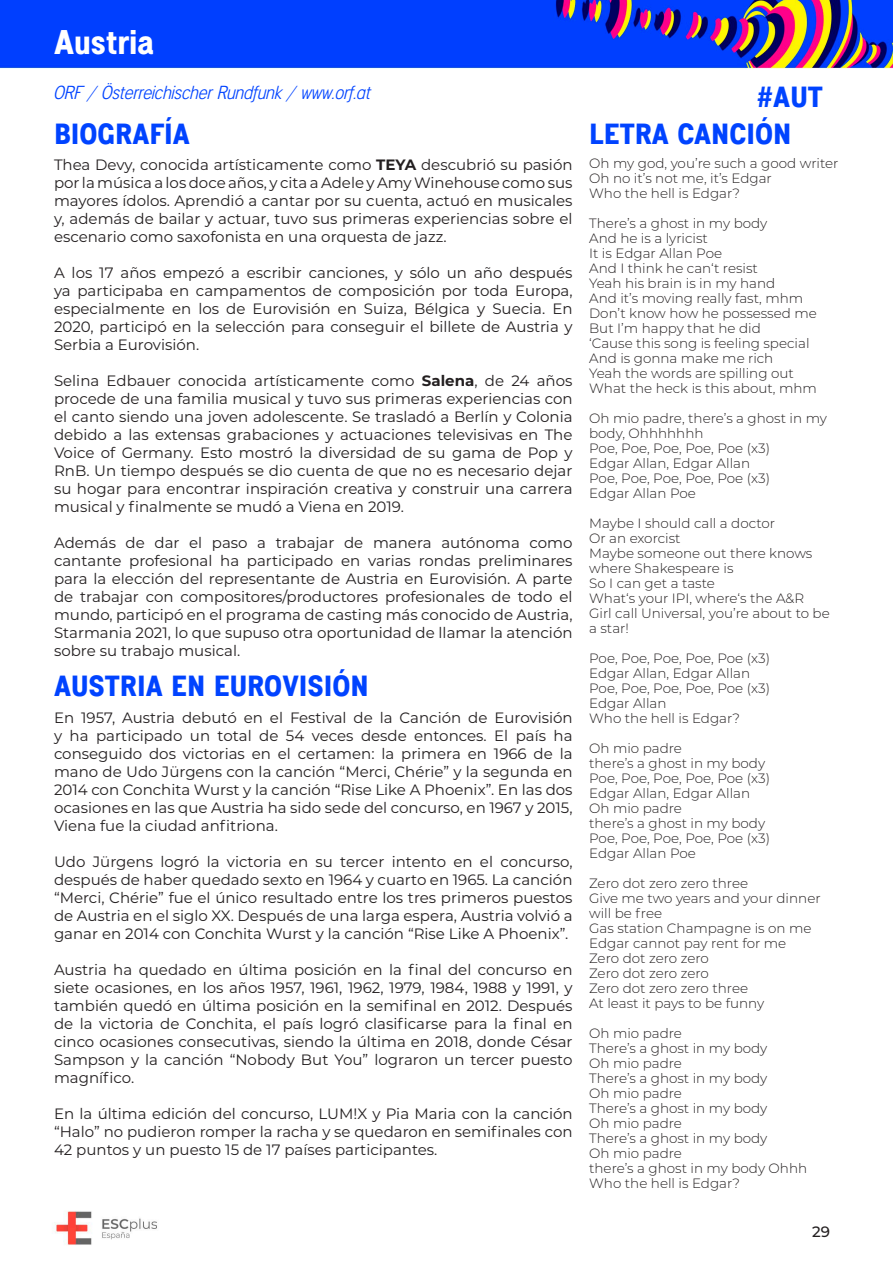
<style>
.page{position:relative;width:893px;height:1263px;background:#fff}
.page>*{position:absolute;margin:0;border:0;box-sizing:border-box;transform-origin:0 0}
.t1{font:700 30px "Penny Lane";color:#fff}
.t2{font:700 25.5px "Penny Lane";color:#0043ff}
.t3{font:italic 16.5px "Penny Lane";color:#0043ff}
.t4{font:15px/18px "Montserrat";color:#231f20;text-align:justify}
.t5{font:500 15px "Montserrat";color:#231f20}
.t6{font:300 13.5px/15px "Montserrat";color:#231f20}
.s1{font-weight:700}
</style>
<div class="page">
<img style="left:0;top:0;width:893px;height:1245px">
<h1 class="t1" style="left:54px;top:18px;width:101px">Austria</h1>
<p class="t3" style="left:54px;top:80px;width:318px">ORF / Österreichischer Rundfunk / www.orf.at</p>
<h2 class="t2" style="left:757px;top:76px;width:68px">#AUT</h2>
<h2 class="t2" style="left:54px;top:113px;width:138px">BIOGRAFÍA</h2>
<p class="t4" style="left:54px;top:155px;width:520px">Thea Devy, conocida artísticamente como <span class="s1">TEYA</span> descubrió su pasión por la música a los doce años, y cita a Adele y Amy Winehouse como sus mayores ídolos. Aprendió a cantar por su cuenta, actuó en musicales y, además de bailar y actuar, tuvo sus primeras experiencias sobre el escenario como saxofonista en una orquesta de jazz.</p>
<p class="t4" style="left:54px;top:263px;width:520px">A los 17 años empezó a escribir canciones, y sólo un año después ya participaba en campamentos de composición por toda Europa, especialmente en los de Eurovisión en Suiza, Bélgica y Suecia. En 2020, participó en la selección para conseguir el billete de Austria y Serbia a Eurovisión.</p>
<p class="t4" style="left:54px;top:371px;width:520px">Selina Edbauer conocida artísticamente como <span class="s1">Salena</span>, de 24 años procede de una familia musical y tuvo sus primeras experiencias con el canto siendo una joven adolescente. Se trasladó a Berlín y Colonia debido a las extensas grabaciones y actuaciones televisivas en The Voice of Germany. Esto mostró la diversidad de su gama de Pop y RnB. Un tiempo después se dio cuenta de que no es necesario dejar su hogar para encontrar inspiración creativa y construir una carrera musical y finalmente se mudó a Viena en 2019.</p>
<p class="t4" style="left:54px;top:533px;width:520px">Además de dar el paso a trabajar de manera autónoma como cantante profesional ha participado en varias rondas preliminares para la elección del representante de Austria en Eurovisión. A parte de trabajar con compositores/productores profesionales de todo el mundo, participó en el programa de casting más conocido de Austria, Starmania 2021, lo que supuso otra oportunidad de llamar la atención sobre su trabajo musical.</p>
<h2 class="t2" style="left:54px;top:666px;width:316px">AUSTRIA EN EUROVISIÓN</h2>
<p class="t4" style="left:54px;top:708px;width:520px">En 1957, Austria debutó en el Festival de la Canción de Eurovisión y ha participado un total de 54 veces desde entonces. El país ha conseguido dos victorias en el certamen: la primera en 1966 de la mano de Udo Jürgens con la canción “Merci, Chérie” y la segunda en 2014 con Conchita Wurst y la canción “Rise Like A Phoenix”. En las dos ocasiones en las que Austria ha sido sede del concurso, en 1967 y 2015, Viena fue la ciudad anfitriona.</p>
<p class="t4" style="left:54px;top:852px;width:520px">Udo Jürgens logró la victoria en su tercer intento en el concurso, después de haber quedado sexto en 1964 y cuarto en 1965. La canción “Merci, Chérie” fue el único resultado entre los tres primeros puestos de Austria en el siglo XX. Después de una larga espera, Austria volvió a ganar en 2014 con Conchita Wurst y la canción “Rise Like A Phoenix”.</p>
<p class="t4" style="left:54px;top:960px;width:520px">Austria ha quedado en última posición en la final del concurso en siete ocasiones, en los años 1957, 1961, 1962, 1979, 1984, 1988 y 1991, y también quedó en última posición en la semifinal en 2012. Después de la victoria de Conchita, el país logró clasificarse para la final en cinco ocasiones consecutivas, siendo la última en 2018, donde César Sampson y la canción “Nobody But You” lograron un tercer puesto magnífico.</p>
<p class="t4" style="left:54px;top:1104px;width:520px">En la última edición del concurso, LUM!X y Pia Maria con la canción “Halo” no pudieron romper la racha y se quedaron en semifinales con 42 puntos y un puesto 15 de 17 países participantes.</p>
<h2 class="t2" style="left:589px;top:113px;width:204px">LETRA CANCIÓN</h2>
<p class="t6" style="left:589px;top:156px;width:251px">Oh my god, you’re such a good writer<br>Oh no it’s not me, it’s Edgar<br>Who the hell is Edgar?</p>
<p class="t6" style="left:589px;top:216px;width:229px">There’s a ghost in my body<br>And he is a lyricist<br>It is Edgar Allan Poe<br>And I think he can‘t resist<br>Yeah his brain is in my hand<br>And it’s moving really fast, mhm<br>Don’t know how he possessed me<br>But I’m happy that he did<br>‘Cause this song is feeling special<br>And is gonna make me rich<br>Yeah the words are spilling out<br>What the heck is this about, mhm</p>
<p class="t6" style="left:589px;top:411px;width:239px">Oh mio padre, there’s a ghost in my body, Ohhhhhhh<br>Poe, Poe, Poe, Poe, Poe (x3)<br>Edgar Allan, Edgar Allan<br>Poe, Poe, Poe, Poe, Poe (x3)<br>Edgar Allan Poe</p>
<p class="t6" style="left:589px;top:516px;width:242px">Maybe I should call a doctor<br>Or an exorcist<br>Maybe someone out there knows where Shakespeare is<br>So I can get a taste<br>What‘s your IPI, where‘s the A&amp;R<br>Girl call Universal, you’re about to be a star!</p>
<p class="t6" style="left:589px;top:651px;width:182px">Poe, Poe, Poe, Poe, Poe (x3)<br>Edgar Allan, Edgar Allan<br>Poe, Poe, Poe, Poe, Poe (x3)<br>Edgar Allan<br>Who the hell is Edgar?</p>
<p class="t6" style="left:589px;top:741px;width:182px">Oh mio padre<br>there’s a ghost in my body<br>Poe, Poe, Poe, Poe, Poe (x3)<br>Edgar Allan, Edgar Allan<br>Oh mio padre<br>there’s a ghost in my body<br>Poe, Poe, Poe, Poe, Poe (x3)<br>Edgar Allan Poe</p>
<p class="t6" style="left:589px;top:876px;width:233px">Zero dot zero zero three<br>Give me two years and your dinner will be free<br>Gas station Champagne is on me<br>Edgar cannot pay rent for me<br>Zero dot zero zero<br>Zero dot zero zero<br>Zero dot zero zero three<br>At least it pays to be funny</p>
<p class="t6" style="left:589px;top:1026px;width:220px">Oh mio padre<br>There’s a ghost in my body<br>Oh mio padre<br>There’s a ghost in my body<br>Oh mio padre<br>There’s a ghost in my body<br>Oh mio padre<br>There’s a ghost in my body<br>Oh mio padre<br>there’s a ghost in my body Ohhh<br>Who the hell is Edgar?</p>
<p class="t5" style="left:812px;top:1221px;width:19px">29</p>
</div>
